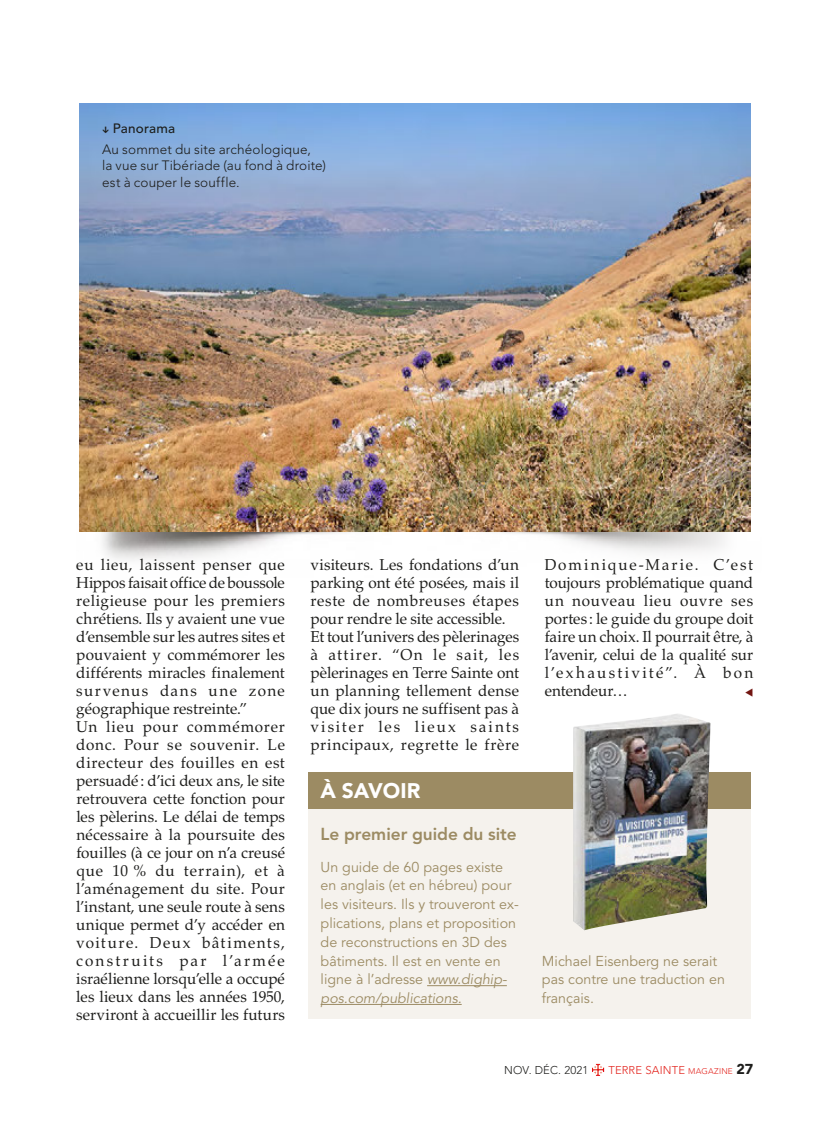
<style>
.page{position:relative;width:830px;height:1127px;background:#fff}
.page>*{position:absolute;margin:0;border:0;box-sizing:border-box;transform-origin:0 0}
.t1{font:900 21px "Avenir";color:#fff}
.t2{font:800 17.25px "Avenir";color:#9c8b63}
.t3{font:15.75px/18px "Palatino";letter-spacing:.015em;color:#1d1d1b}
.t4{font:14.25px/18.8px "Avenir";color:#9c8b63}
.t5{font:300 13.5px/20.7px "Avenir";letter-spacing:.01em;color:#1d1d1b}
.t6{font:300 11.25px "Avenir";letter-spacing:.015em;color:#e3231d}
.t7{font:300 11.25px "Avenir";letter-spacing:.015em;color:#1d1d1b}
.s1{font-family:"Alegreya Sans";font-weight:700}
.s2{font-weight:500}
.s3{font-style:italic}
.s4{font-size:8.25px}
.s5{font-weight:900;font-size:14.25px;color:#1d1d1b}
</style>
<div class="page">
<svg style="left:592px;top:1064px;width:12px;height:12px"></svg>
<img style="left:79px;top:523px;width:672px;height:37px">
<div style="left:308px;top:780px;width:442px;height:239px;background:#f5f2ed"></div>
<div style="left:308px;top:772px;width:442px;height:36px;background:#9c8b63"></div>
<hr style="left:427px;top:985px;width:79px;height:1px;background:#9c8b63">
<hr style="left:320px;top:1004px;width:141px;height:1px;background:#9c8b63">
<img style="left:79px;top:103px;width:671px;height:428px">
<img style="left:573px;top:714px;width:137px;height:216px">
<p class="t5" style="left:102px;top:118px;width:210px"><span class="s1">↓</span> <span class="s2">Panorama<br></span>Au sommet du site archéologique,</p>
<p class="t5" style="left:102px;top:158px;width:225px;line-height:16.5px">la vue sur Tibériade (au fond à droite) est à couper le souffle.</p>
<p class="t3" style="left:76px;top:556px;width:210px">eu lieu, laissent penser que<br>Hippos faisait office de boussole religieuse pour les premiers chrétiens. Ils y avaient une vue d’ensemble sur les autres sites et pouvaient y commémorer les différents miracles finalement survenus dans une zone géographique restreinte.”<br>Un lieu pour commémorer donc. Pour se souvenir. Le directeur des fouilles en est persuadé : d’ici deux ans, le site retrouvera cette fonction pour les pèlerins. Le délai de temps nécessaire à la poursuite des fouilles (à ce jour on n’a creusé que 10 % du terrain), et à l’aménagement du site. Pour l’instant, une seule route à sens unique permet d’y accéder en voiture. Deux bâtiments, construits par l’armée israélienne lorsqu’elle a occupé les lieux dans les années 1950, serviront à accueillir les futurs</p>
<p class="t3" style="left:310px;top:556px;width:210px">visiteurs. Les fondations d’un parking ont été posées, mais il reste de nombreuses étapes pour rendre le site accessible.<br>Et tout l’univers des pèlerinages à attirer. “On le sait, les pèlerinages en Terre Sainte ont un planning tellement dense que dix jours ne suffisent pas à visiter les lieux saints principaux, regrette le frère</p>
<p class="t3" style="left:544px;top:556px;width:210px;text-align:justify">Dominique-Marie. C’est toujours problématique quand un nouveau lieu ouvre ses portes : le guide du groupe doit faire un choix. Il pourrait être, à l’avenir, celui de la qualité sur l’exhaustivité”. À bon entendeur…</p>
<h1 class="t1" style="left:320px;top:778px;width:101px">À SAVOIR</h1>
<p class="t2" style="left:320px;top:824px;width:198px">Le premier guide du site</p>
<p class="t4" style="left:320px;top:858px;width:199px">Un guide de 60 pages existe en anglais (et en hébreu) pour les visiteurs. Ils y trouveront ex&shy;plications, plans et proposition de reconstructions en 3D des bâtiments. Il est en vente en ligne à l’adresse <span class="s3">www.dighip&shy;pos.com/publications.</span></p>
<p class="t4" style="left:541px;top:951px;width:184px">Michael Eisenberg ne serait pas contre une traduction en français.</p>
<p class="t7" style="left:504px;top:1064px;width:85px">Nov. Déc. 2021</p>
<p class="t6" style="left:608px;top:1064px;width:146px">TERRE SAINTE <span class="s4">MAGAZINE</span> <span class="s5">27</span></p>
</div>
